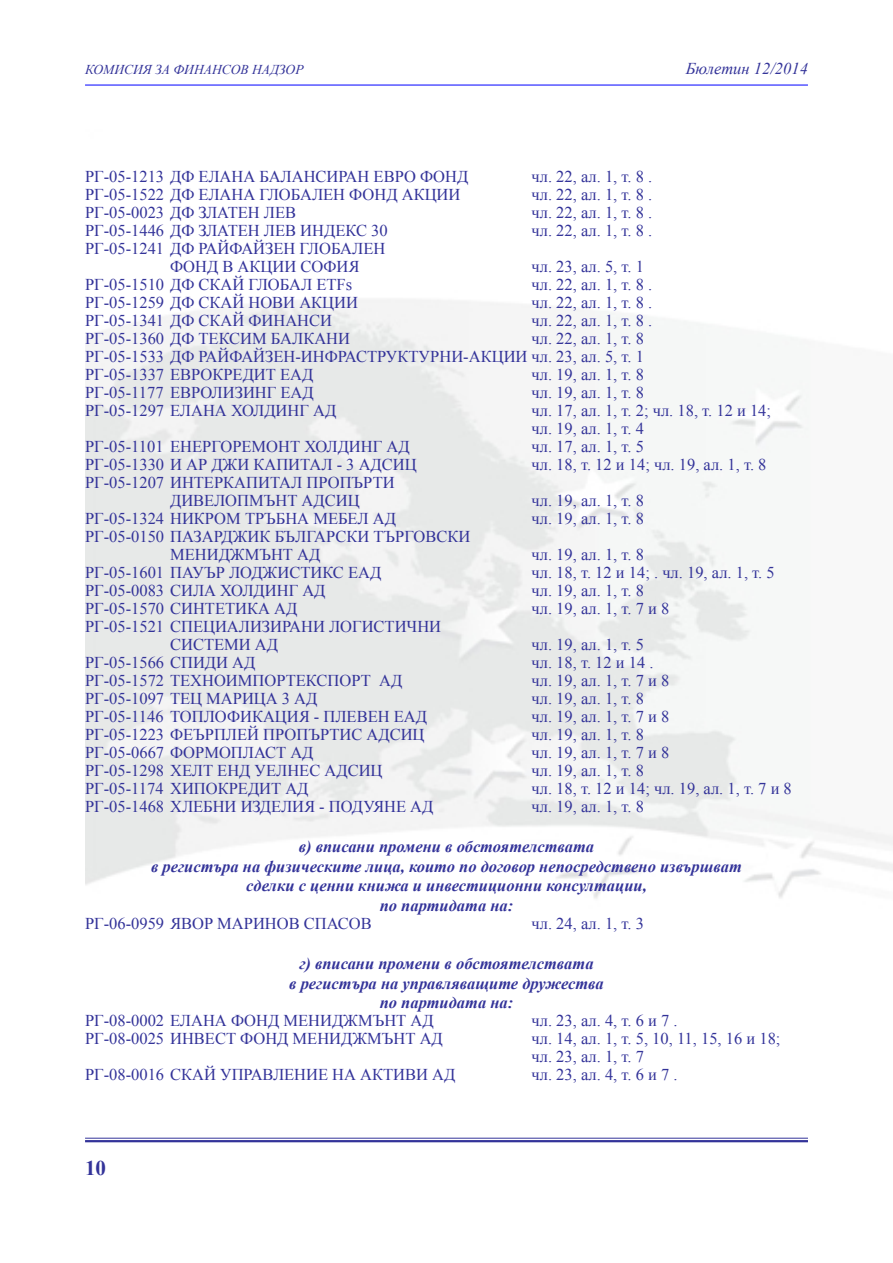
<style>
.page{position:relative;width:893px;height:1263px;background:#fff}
.page>*{position:absolute;margin:0;border:0;box-sizing:border-box;transform-origin:0 0}
.t1{font:700 21px "Times New Roman";color:#339}
.t2{font:16.5px "Times New Roman";color:#339}
.t3{font:italic 700 16.5px "Times New Roman";color:#339}
.t4{font:italic 16.5px "Times New Roman";color:#339}
.t5{font:italic 13.5px "Times New Roman";color:#339}
</style>
<div class="page">
<hr style="left:85px;top:1138px;width:723px;height:1px;background:#339">
<hr style="left:85px;top:1140px;width:723px;height:2px;background:#339">
<hr style="left:85px;top:85px;width:723px;height:1px;background:#00f">
<p class="t5" style="left:85px;top:60px;width:220px">КОМИСИЯ ЗА ФИНАНСОВ НАДЗОР</p>
<p class="t4" style="left:686px;top:57px;width:124px">Бюлетин 12/2014</p>
<p class="t2" style="left:85px;top:165px;width:385px">РГ-05-1213 ДФ ЕЛАНА БАЛАНСИРАН ЕВРО ФОНД</p>
<p class="t2" style="left:531px;top:165px;width:122px">чл. 22, ал. 1, т. 8 .</p>
<p class="t2" style="left:85px;top:183px;width:377px">РГ-05-1522 ДФ ЕЛАНА ГЛОБАЛЕН ФОНД АКЦИИ</p>
<p class="t2" style="left:531px;top:183px;width:122px">чл. 22, ал. 1, т. 8 .</p>
<p class="t2" style="left:85px;top:201px;width:213px">РГ-05-0023 ДФ ЗЛАТЕН ЛЕВ</p>
<p class="t2" style="left:531px;top:201px;width:122px">чл. 22, ал. 1, т. 8 .</p>
<p class="t2" style="left:85px;top:219px;width:304px">РГ-05-1446 ДФ ЗЛАТЕН ЛЕВ ИНДЕКС 30</p>
<p class="t2" style="left:531px;top:219px;width:122px">чл. 22, ал. 1, т. 8 .</p>
<p class="t2" style="left:85px;top:237px;width:302px">РГ-05-1241 ДФ РАЙФАЙЗЕН ГЛОБАЛЕН</p>
<p class="t2" style="left:170px;top:255px;width:191px">ФОНД В АКЦИИ СОФИЯ</p>
<p class="t2" style="left:531px;top:255px;width:114px">чл. 23, ал. 5, т. 1</p>
<p class="t2" style="left:85px;top:273px;width:269px">РГ-05-1510 ДФ СКАЙ ГЛОБАЛ ETFs</p>
<p class="t2" style="left:531px;top:273px;width:122px">чл. 22, ал. 1, т. 8 .</p>
<p class="t2" style="left:85px;top:291px;width:274px">РГ-05-1259 ДФ СКАЙ НОВИ АКЦИИ</p>
<p class="t2" style="left:531px;top:291px;width:122px">чл. 22, ал. 1, т. 8 .</p>
<p class="t2" style="left:85px;top:309px;width:249px">РГ-05-1341 ДФ СКАЙ ФИНАНСИ</p>
<p class="t2" style="left:531px;top:309px;width:122px">чл. 22, ал. 1, т. 8 .</p>
<p class="t2" style="left:85px;top:327px;width:267px">РГ-05-1360 ДФ ТЕКСИМ БАЛКАНИ</p>
<p class="t2" style="left:531px;top:327px;width:114px">чл. 22, ал. 1, т. 8</p>
<p class="t2" style="left:85px;top:345px;width:560px">РГ-05-1533 ДФ РАЙФАЙЗЕН-ИНФРАСТРУКТУРНИ-АКЦИИ чл. 23, ал. 5, т. 1</p>
<p class="t2" style="left:85px;top:363px;width:230px">РГ-05-1337 ЕВРОКРЕДИТ ЕАД</p>
<p class="t2" style="left:531px;top:363px;width:114px">чл. 19, ал. 1, т. 8</p>
<p class="t2" style="left:85px;top:381px;width:230px">РГ-05-1177 ЕВРОЛИЗИНГ ЕАД</p>
<p class="t2" style="left:531px;top:381px;width:114px">чл. 19, ал. 1, т. 8</p>
<p class="t2" style="left:85px;top:399px;width:253px">РГ-05-1297 ЕЛАНА ХОЛДИНГ АД</p>
<p class="t2" style="left:531px;top:399px;width:241px">чл. 17, ал. 1, т. 2; чл. 18, т. 12 и 14;</p>
<p class="t2" style="left:531px;top:417px;width:114px">чл. 19, ал. 1, т. 4</p>
<p class="t2" style="left:85px;top:435px;width:326px">РГ-05-1101 ЕНЕРГОРЕМОНТ ХОЛДИНГ АД</p>
<p class="t2" style="left:531px;top:435px;width:114px">чл. 17, ал. 1, т. 5</p>
<p class="t2" style="left:85px;top:453px;width:333px">РГ-05-1330 И АР ДЖИ КАПИТАЛ - 3 АДСИЦ</p>
<p class="t2" style="left:531px;top:453px;width:236px">чл. 18, т. 12 и 14; чл. 19, ал. 1, т. 8</p>
<p class="t2" style="left:85px;top:471px;width:311px">РГ-05-1207 ИНТЕРКАПИТАЛ ПРОПЪРТИ</p>
<p class="t2" style="left:170px;top:489px;width:191px">ДИВЕЛОПМЪНТ АДСИЦ</p>
<p class="t2" style="left:531px;top:489px;width:114px">чл. 19, ал. 1, т. 8</p>
<p class="t2" style="left:85px;top:507px;width:312px">РГ-05-1324 НИКРОМ ТРЪБНА МЕБЕЛ АД</p>
<p class="t2" style="left:531px;top:507px;width:114px">чл. 19, ал. 1, т. 8</p>
<p class="t2" style="left:85px;top:525px;width:387px">РГ-05-0150 ПАЗАРДЖИК БЪЛГАРСКИ ТЪРГОВСКИ</p>
<p class="t2" style="left:170px;top:543px;width:152px">МЕНИДЖМЪНТ АД</p>
<p class="t2" style="left:531px;top:543px;width:114px">чл. 19, ал. 1, т. 8</p>
<p class="t2" style="left:85px;top:561px;width:298px">РГ-05-1601 ПАУЪР ЛОДЖИСТИКС ЕАД</p>
<p class="t2" style="left:531px;top:561px;width:245px">чл. 18, т. 12 и 14; . чл. 19, ал. 1, т. 5</p>
<p class="t2" style="left:85px;top:579px;width:242px">РГ-05-0083 СИЛА ХОЛДИНГ АД</p>
<p class="t2" style="left:531px;top:579px;width:114px">чл. 19, ал. 1, т. 8</p>
<p class="t2" style="left:85px;top:597px;width:214px">РГ-05-1570 СИНТЕТИКА АД</p>
<p class="t2" style="left:531px;top:597px;width:139px">чл. 19, ал. 1, т. 7 и 8</p>
<p class="t2" style="left:85px;top:615px;width:358px">РГ-05-1521 СПЕЦИАЛИЗИРАНИ ЛОГИСТИЧНИ</p>
<p class="t2" style="left:170px;top:633px;width:109px">СИСТЕМИ АД</p>
<p class="t2" style="left:531px;top:633px;width:114px">чл. 19, ал. 1, т. 5</p>
<p class="t2" style="left:85px;top:651px;width:172px">РГ-05-1566 СПИДИ АД</p>
<p class="t2" style="left:531px;top:651px;width:124px">чл. 18, т. 12 и 14 .</p>
<p class="t2" style="left:85px;top:669px;width:319px">РГ-05-1572 ТЕХНОИМПОРТЕКСПОРТ АД</p>
<p class="t2" style="left:531px;top:669px;width:139px">чл. 19, ал. 1, т. 7 и 8</p>
<p class="t2" style="left:85px;top:687px;width:234px">РГ-05-1097 ТЕЦ МАРИЦА 3 АД</p>
<p class="t2" style="left:531px;top:687px;width:114px">чл. 19, ал. 1, т. 8</p>
<p class="t2" style="left:85px;top:705px;width:344px">РГ-05-1146 ТОПЛОФИКАЦИЯ - ПЛЕВЕН ЕАД</p>
<p class="t2" style="left:531px;top:705px;width:139px">чл. 19, ал. 1, т. 7 и 8</p>
<p class="t2" style="left:85px;top:723px;width:341px">РГ-05-1223 ФЕЪРПЛЕЙ ПРОПЪРТИС АДСИЦ</p>
<p class="t2" style="left:531px;top:723px;width:114px">чл. 19, ал. 1, т. 8</p>
<p class="t2" style="left:85px;top:741px;width:230px">РГ-05-0667 ФОРМОПЛАСТ АД</p>
<p class="t2" style="left:531px;top:741px;width:139px">чл. 19, ал. 1, т. 7 и 8</p>
<p class="t2" style="left:85px;top:759px;width:299px">РГ-05-1298 ХЕЛТ ЕНД УЕЛНЕС АДСИЦ</p>
<p class="t2" style="left:531px;top:759px;width:114px">чл. 19, ал. 1, т. 8</p>
<p class="t2" style="left:85px;top:777px;width:225px">РГ-05-1174 ХИПОКРЕДИТ АД</p>
<p class="t2" style="left:531px;top:777px;width:262px">чл. 18, т. 12 и 14; чл. 19, ал. 1, т. 7 и 8</p>
<p class="t2" style="left:85px;top:795px;width:350px">РГ-05-1468 ХЛЕБНИ ИЗДЕЛИЯ - ПОДУЯНЕ АД</p>
<p class="t2" style="left:531px;top:795px;width:114px">чл. 19, ал. 1, т. 8</p>
<p class="t3" style="left:299px;top:835px;width:297px">в) вписани промени в обстоятелствата</p>
<p class="t3" style="left:151px;top:854px;width:592px">в регистъра на физическите лица, които по договор непосредствено извършват</p>
<p class="t3" style="left:246px;top:874px;width:402px">сделки с ценни книжа и инвестиционни консултации,</p>
<p class="t3" style="left:380px;top:893px;width:135px">по партидата на:</p>
<p class="t2" style="left:85px;top:912px;width:288px">РГ-06-0959 ЯВОР МАРИНОВ СПАСОВ</p>
<p class="t2" style="left:531px;top:912px;width:114px">чл. 24, ал. 1, т. 3</p>
<p class="t3" style="left:299px;top:952px;width:296px">г) вписани промени в обстоятелствата</p>
<p class="t3" style="left:289px;top:971px;width:316px">в регистъра на управляващите дружества</p>
<p class="t3" style="left:380px;top:991px;width:135px">по партидата на:</p>
<p class="t2" style="left:85px;top:1009px;width:350px">РГ-08-0002 ЕЛАНА ФОНД МЕНИДЖМЪНТ АД</p>
<p class="t2" style="left:531px;top:1009px;width:148px">чл. 23, ал. 4, т. 6 и 7 .</p>
<p class="t2" style="left:85px;top:1027px;width:359px">РГ-08-0025 ИНВЕСТ ФОНД МЕНИДЖМЪНТ АД</p>
<p class="t2" style="left:531px;top:1027px;width:251px">чл. 14, ал. 1, т. 5, 10, 11, 15, 16 и 18;</p>
<p class="t2" style="left:531px;top:1045px;width:114px">чл. 23, ал. 1, т. 7</p>
<p class="t2" style="left:85px;top:1063px;width:372px">РГ-08-0016 СКАЙ УПРАВЛЕНИЕ НА АКТИВИ АД</p>
<p class="t2" style="left:531px;top:1063px;width:148px">чл. 23, ал. 4, т. 6 и 7 .</p>
<p class="t1" style="left:85px;top:1154px;width:22px">10</p>
</div>
